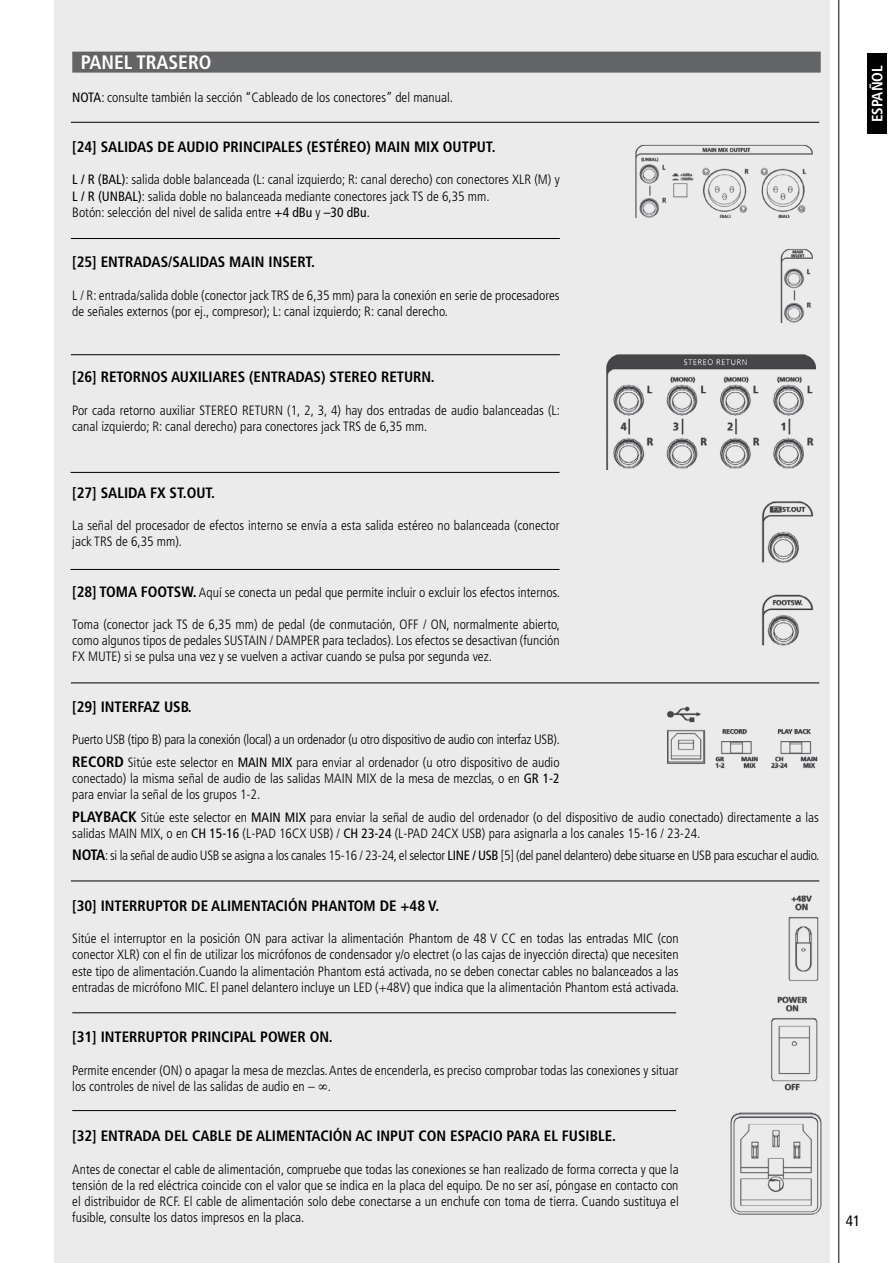
<style>
.page{position:relative;width:893px;height:1263px;background:#fff}
.page>*{position:absolute;margin:0;border:0;box-sizing:border-box;transform-origin:0 0}
.t1{font:700 condensed 19.5px "Frutiger";color:#fff}
.t2{font:700 condensed 15px "Frutiger";color:#000}
.t3{font:700 condensed 15px "Frutiger";color:#fff}
.t4{font:condensed 15px "Frutiger";color:#000}
.t5{font:300 condensed 13.5px/16.2px "Frutiger";color:#000}
.t6{font:300 condensed 13.5px/22.5px "Frutiger";letter-spacing:-.02em;color:#000}
.s1{font-weight:400}
.s2{font-weight:700;font-size:15px}
</style>
<div class="page">
<div style="left:54px;top:0;width:775px;height:1263px;background:#ebebec"></div>
<hr style="left:838px;top:0;width:1px;height:1263px;background:#000">
<div style="left:72px;top:52px;width:749px;height:21px;background:#636466"></div>
<hr style="left:71px;top:122px;width:748px;height:1px;background:#000">
<hr style="left:71px;top:354px;width:489px;height:1px;background:#000">
<hr style="left:71px;top:238px;width:489px;height:1px;background:#000">
<hr style="left:71px;top:472px;width:488px;height:1px;background:#000">
<hr style="left:71px;top:569px;width:488px;height:1px;background:#000">
<hr style="left:71px;top:682px;width:748px;height:1px;background:#000">
<hr style="left:71px;top:880px;width:748px;height:1px;background:#000">
<img style="left:635px;top:144px;width:178px;height:74px">
<img style="left:606px;top:354px;width:210px;height:115px">
<img style="left:667px;top:706px;width:151px;height:63px">
<img style="left:761px;top:501px;width:52px;height:62px">
<img style="left:761px;top:594px;width:52px;height:52px">
<img style="left:780px;top:249px;width:33px;height:74px">
<hr style="left:72px;top:1012px;width:604px;height:1px;background:#000">
<hr style="left:72px;top:1110px;width:604px;height:1px;background:#000">
<img style="left:788px;top:895px;width:31px;height:86px">
<img style="left:771px;top:996px;width:47px;height:95px">
<img style="left:730px;top:1112px;width:92px;height:103px">
<div style="left:867px;top:54px;width:20px;height:80px;background:#000"></div>
<h1 class="t1" style="left:81px;top:50px;width:132px">PANEL TRASERO</h1>
<p class="t5" style="left:72px;top:89px;width:382px"><span class="s1">NOTA</span>: consulte también la sección “Cableado de los conectores” del manual.</p>
<p class="t2" style="left:72px;top:138px;width:425px">[24] SALIDAS DE AUDIO PRINCIPALES (ESTÉREO) MAIN MIX OUTPUT.</p>
<p class="t5" style="left:72px;top:172px;width:489px"><span class="s1">L / R (BAL)</span>: salida doble balanceada (L: canal izquierdo; R: canal derecho) con conectores XLR (M) y<br><span class="s1">L / R (UNBAL)</span>: salida doble no balanceada mediante conectores jack TS de 6,35 mm.<br>Botón: selección del nivel de salida entre <span class="s1">+4 dBu</span> y <span class="s1">–30 dBu</span>.</p>
<p class="t2" style="left:72px;top:253px;width:244px">[25] ENTRADAS/SALIDAS MAIN INSERT.</p>
<p class="t5" style="left:72px;top:287px;width:489px">L / R: entrada/salida doble (conector jack TRS de 6,35 mm) para la conexión en serie de procesadores de señales externos (por ej., compresor); L: canal izquierdo; R: canal derecho.</p>
<p class="t2" style="left:72px;top:368px;width:364px">[26] RETORNOS AUXILIARES (ENTRADAS) STEREO RETURN.</p>
<p class="t5" style="left:72px;top:402px;width:489px">Por cada retorno auxiliar STEREO RETURN (1, 2, 3, 4) hay dos entradas de audio balanceadas (L: canal izquierdo; R: canal derecho) para conectores jack TRS de 6,35 mm.</p>
<p class="t2" style="left:72px;top:483px;width:144px">[27] SALIDA FX ST.OUT.</p>
<p class="t5" style="left:72px;top:517px;width:489px">La señal del procesador de efectos interno se envía a esta salida estéreo no balanceada (conector jack TRS de 6,35 mm).</p>
<p class="t5" style="left:72px;top:584px;width:489px"><span class="s2">[28] TOMA FOOTSW.</span> Aquí se conecta un pedal que permite incluir o excluir los efectos internos.</p>
<p class="t5" style="left:72px;top:616px;width:489px;text-align:justify">Toma (conector jack TS de 6,35 mm) de pedal (de conmutación, OFF / ON, normalmente abierto, como algunos tipos de pedales SUSTAIN / DAMPER para teclados). Los efectos se desactivan (función FX MUTE) si se pulsa una vez y se vuelven a activar cuando se pulsa por segunda vez.</p>
<p class="t2" style="left:72px;top:698px;width:121px">[29] INTERFAZ USB.</p>
<p class="t6" style="left:72px;top:728px;width:489px">Puerto USB (tipo B) para la conexión (local) a un ordenador (u otro dispositivo de audio con interfaz USB).<br><span class="s2">RECORD</span> Sitúe este selector en <span class="s1">MAIN MIX</span> para enviar al ordenador (u otro dispositivo de audio</p>
<p class="t5" style="left:72px;top:770px;width:489px">conectado) la misma señal de audio de las salidas MAIN MIX de la mesa de mezclas, o en <span class="s1">GR 1-2 </span>para enviar la señal de los grupos 1-2.</p>
<p class="t5" style="left:72px;top:809px;width:748px"><span class="s2">PLAYBACK</span> Sitúe este selector en <span class="s1">MAIN MIX</span> para enviar la señal de audio del ordenador (o del dispositivo de audio conectado) directamente a las salidas MAIN MIX, o en <span class="s1">CH 15-16</span> (L-PAD 16CX USB) / <span class="s1">CH 23-24</span> (L-PAD 24CX USB) para asignarla a los canales 15-16 / 23-24.</p>
<p class="t6" style="left:72px;top:845px;width:749px"><span class="s2">NOTA</span>: si la señal de audio USB se asigna a los canales 15-16 / 23-24, el selector <span class="s1">LINE / USB</span> [5] (del panel delantero) debe situarse en USB para escuchar el audio.</p>
<p class="t2" style="left:72px;top:897px;width:369px">[30] INTERRUPTOR DE ALIMENTACIÓN PHANTOM DE +48 V.</p>
<p class="t5" style="left:72px;top:930px;width:608px;text-align:justify">Sitúe el interruptor en la posición ON para activar la alimentación Phantom de 48 V CC en todas las entradas MIC (con conector XLR) con el fin de utilizar los micrófonos de condensador y/o electret (o las cajas de inyección directa) que necesiten este tipo de alimentación.Cuando la alimentación Phantom está activada, no se deben conectar cables no balanceados a las entradas de micrófono MIC. El panel delantero incluye un LED (+48V) que indica que la alimentación Phantom está activada.</p>
<p class="t2" style="left:72px;top:1028px;width:262px">[31] INTERRUPTOR PRINCIPAL POWER ON.</p>
<p class="t5" style="left:72px;top:1062px;width:608px">Permite encender (ON) o apagar la mesa de mezclas. Antes de encenderla, es preciso comprobar todas las conexiones y situar los controles de nivel de las salidas de audio en – ∞.</p>
<p class="t2" style="left:72px;top:1127px;width:545px">[32] ENTRADA DEL CABLE DE ALIMENTACIÓN AC INPUT CON ESPACIO PARA EL FUSIBLE.</p>
<p class="t5" style="left:72px;top:1161px;width:608px;text-align:justify">Antes de conectar el cable de alimentación, compruebe que todas las conexiones se han realizado de forma correcta y que la tensión de la red eléctrica coincide con el valor que se indica en la placa del equipo. De no ser así, póngase en contacto con el distribuidor de RCF. El cable de alimentación solo debe conectarse a un enchufe con toma de tierra. Cuando sustituya el fusible, consulte los datos impresos en la placa.</p>
<p class="t3" style="left:868px;top:122px;width:58px;rotate:-90deg">ESPAÑOL</p>
<p class="t4" style="left:846px;top:1211px;width:16px">41</p>
</div>
